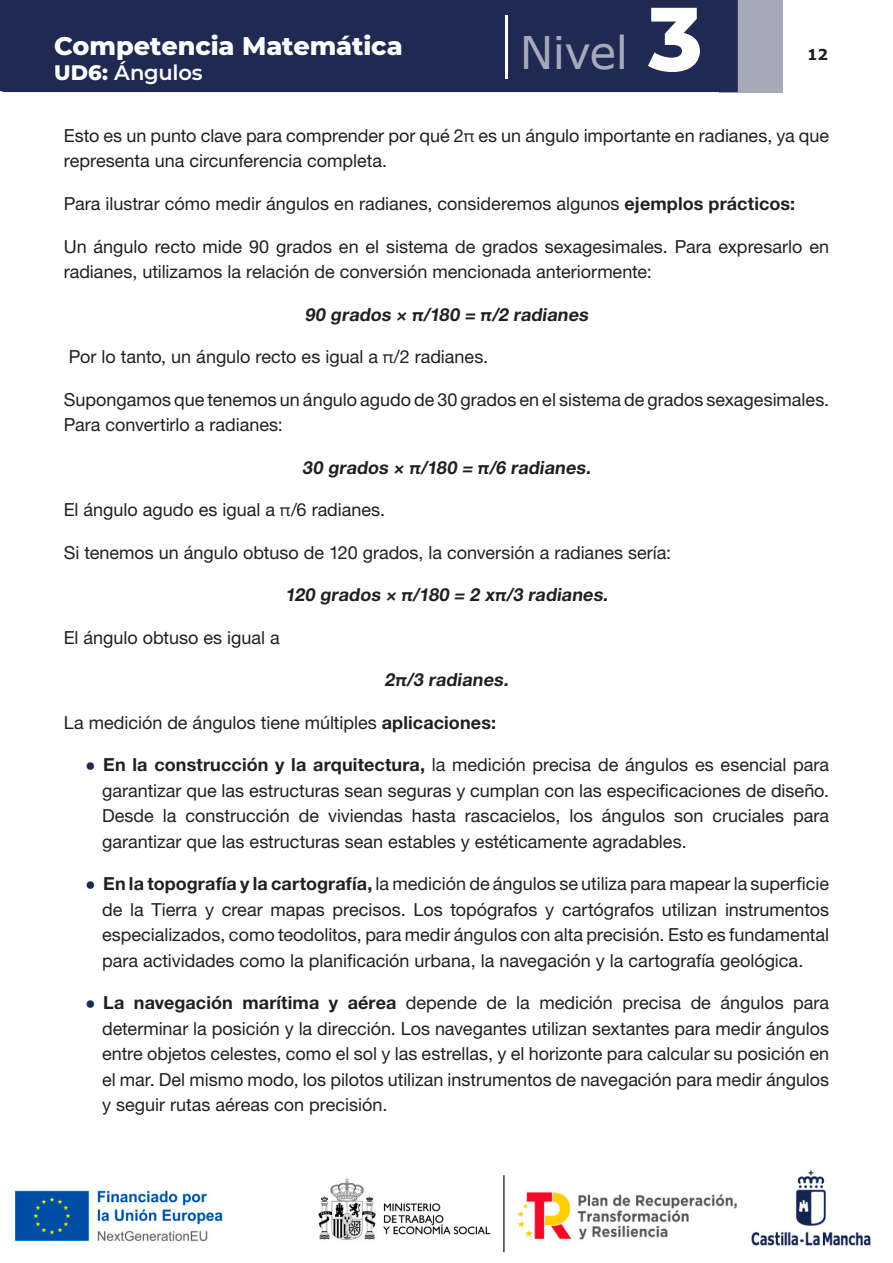
<style>
.page{position:relative;width:893px;height:1263px;background:#fff}
.page>*{position:absolute;margin:0;border:0;box-sizing:border-box;transform-origin:0 0}
.t1{font:45px "Verdana";letter-spacing:-.015em;color:#a5a9ba}
.t2{font:800 25.5px "Montserrat";letter-spacing:-.005em;color:#fff}
.t3{font:600 21px "Montserrat";letter-spacing:-.01em;color:#fff}
.t4{font:18px/25.5px "Helvetica Neue LT 55 Rm";color:#231f20}
.t5{font:18px "Helvetica Neue LT 75 Bd";color:#231f20}
.t6{font:700 15px "Verdana";color:#231f20}
.s1{font-weight:800}
.s2{font-family:"Montserrat";font-weight:800;font-size:90px;color:#fff}
.s3{font-family:"Helvetica Neue LT 75 Bd"}
.s4{font-family:"Verdana";font-weight:700;font-size:15px;color:#1f2952}
</style>
<div class="page">
<img style="left:14px;top:1170px;width:857px;height:83px">
<div style="left:719px;top:0;width:63px;height:92px;background:#a5a9ba"></div>
<div style="left:0;top:0;width:738px;height:92px;background:#1f2952"></div>
<hr style="left:505px;top:16px;width:2px;height:63px;background:#fff">
<h2 class="t2" style="left:54px;top:27px;width:350px">Competencia Matemática</h2>
<p class="t3" style="left:54px;top:58px;width:150px"><span class="s1">UD6:</span> Ángulos</p>
<h1 class="t1" style="left:520px;top:22px;width:184px">Nivel <span class="s2">3</span></h1>
<p class="t6" style="left:807px;top:44px;width:22px">12</p>
<p class="t4" style="left:64px;top:122px;width:767px">Esto es un punto clave para comprender por qué 2π es un ángulo importante en radianes, ya que representa una circunferencia completa.</p>
<p class="t4" style="left:64px;top:190px;width:733px">Para ilustrar cómo medir ángulos en radianes, consideremos algunos <span class="s3">ejemplos prácticos:</span></p>
<p class="t4" style="left:64px;top:233px;width:767px">Un ángulo recto mide 90 grados en el sistema de grados sexagesimales. Para expresarlo en radianes, utilizamos la relación de conversión mencionada anteriormente:</p>
<p class="t5" style="left:305px;top:303px;width:288px">90 grados × π/180 = π/2 radianes</p>
<p class="t4" style="left:69px;top:343px;width:421px">Por lo tanto, un ángulo recto es igual a π/2 radianes.</p>
<p class="t4" style="left:64px;top:386px;width:767px">Supongamos que tenemos un ángulo agudo de 30 grados en el sistema de grados sexagesimales.<br>Para convertirlo a radianes:</p>
<p class="t5" style="left:302px;top:456px;width:293px">30 grados × π/180 = π/6 radianes.</p>
<p class="t4" style="left:64px;top:496px;width:323px">El ángulo agudo es igual a π/6 radianes.</p>
<p class="t4" style="left:64px;top:539px;width:609px">Si tenemos un ángulo obtuso de 120 grados, la conversión a radianes sería:</p>
<p class="t5" style="left:285px;top:583px;width:327px">120 grados × π/180 = 2 xπ/3 radianes.</p>
<p class="t4" style="left:64px;top:624px;width:218px">El ángulo obtuso es igual a</p>
<p class="t5" style="left:385px;top:668px;width:128px">2π/3 radianes.</p>
<p class="t4" style="left:64px;top:709px;width:434px">La medición de ángulos tiene múltiples <span class="s3">aplicaciones:</span></p>
<p class="t4" style="left:102px;top:751px;width:729px;text-align:justify;text-indent:-17px"><span class="s4">•</span> <span class="s3">En la construcción y la arquitectura,</span> la medición precisa de ángulos es esencial para garantizar que las estructuras sean seguras y cumplan con las especificaciones de diseño.<br>Desde la construcción de viviendas hasta rascacielos, los ángulos son cruciales para garantizar que las estructuras sean estables y estéticamente agradables.</p>
<p class="t4" style="left:102px;top:870px;width:729px;text-align:justify;text-indent:-17px"><span class="s4">•</span> <span class="s3">En la topografía y la cartografía,</span> la medición de ángulos se utiliza para mapear la superficie de la Tierra y crear mapas precisos. Los topógrafos y cartógrafos utilizan instrumentos especializados, como teodolitos, para medir ángulos con alta precisión. Esto es fundamental para actividades como la planificación urbana, la navegación y la cartografía geológica.</p>
<p class="t4" style="left:102px;top:989px;width:729px;text-align:justify;text-indent:-17px"><span class="s4">•</span> <span class="s3">La navegación marítima y aérea</span> depende de la medición precisa de ángulos para determinar la posición y la dirección. Los navegantes utilizan sextantes para medir ángulos entre objetos celestes, como el sol y las estrellas, y el horizonte para calcular su posición en el mar. Del mismo modo, los pilotos utilizan instrumentos de navegación para medir ángulos y seguir rutas aéreas con precisión.</p>
</div>
